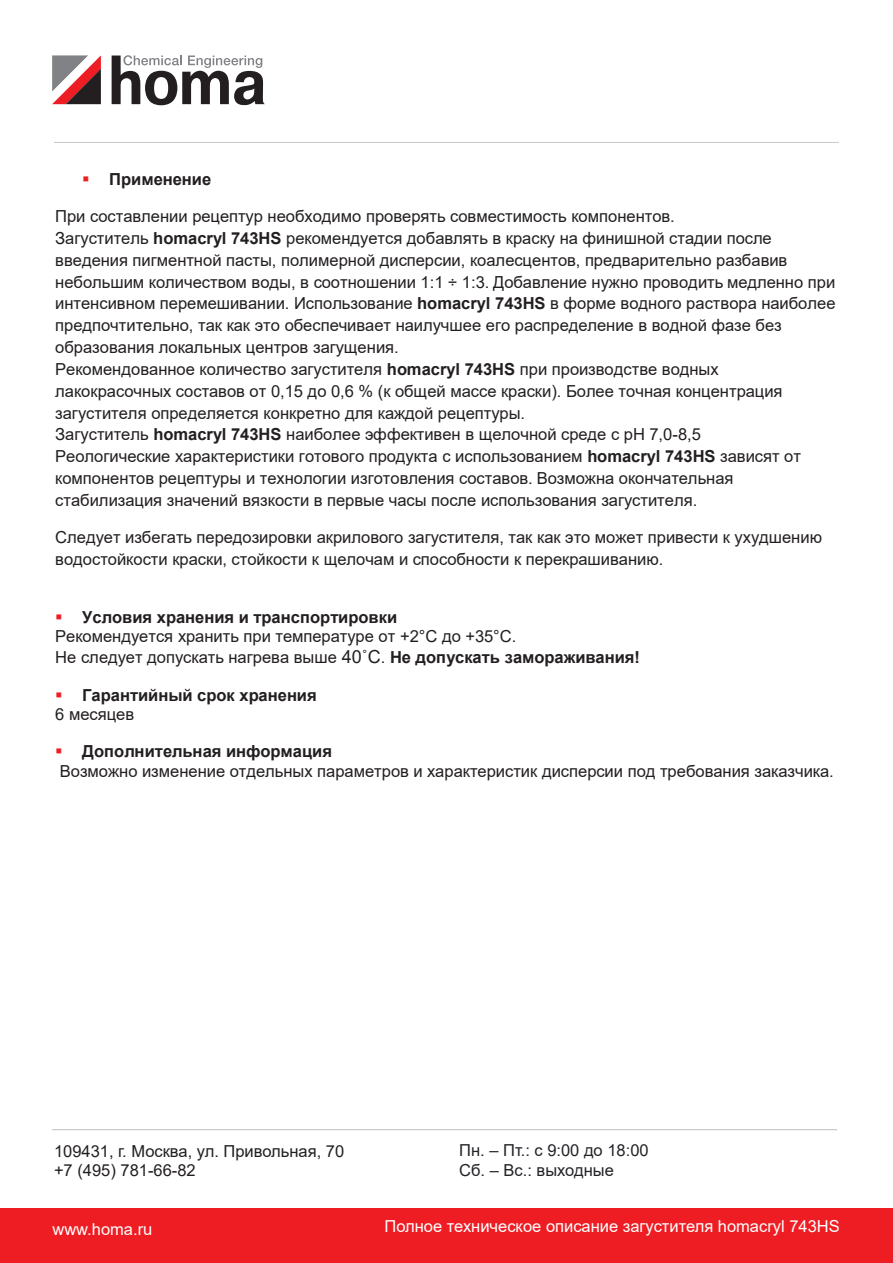
<style>
.page{position:relative;width:893px;height:1263px;background:#fff}
.page>*{position:absolute;margin:0;border:0;box-sizing:border-box;transform-origin:0 0}
.t1{font:16.5px/21.8px "Arial";color:#231f20}
.t2{font:16.5px "Arial";color:#fff}
.t3{font:700 16.5px/19.2px "Arial";color:#231f20}
.t4{font:16.5px/19.8px "Arial";color:#242227}
.s1{color:#ee1f23}
.s2{font-weight:700}
.s3{font-size:18px}
.s4{font-weight:400}
</style>
<div class="page">
<svg style="left:112px;top:55px;width:153px;height:50px"></svg>
<svg style="left:52px;top:55px;width:49px;height:49px"></svg>
<div style="left:0;top:1209px;width:893px;height:54px;background:#ee1d23"></div>
<hr style="left:52px;top:1129px;width:785px;height:1px;background:#bcbdc0">
<hr style="left:54px;top:142px;width:785px;height:1px;background:#c8c9c8">
<p class="t3" style="left:82px;top:170px;width:131px"><span class="s1">▪</span> Применение</p>
<p class="t1" style="left:55px;top:205px;width:782px">При составлении рецептур необходимо проверять совместимость компонентов.<br>Загуститель <span class="s2">homacryl 743HS</span> рекомендуется добавлять в краску на финишной стадии после введения пигментной пасты, полимерной дисперсии, коалесцентов, предварительно разбавив небольшим количеством воды, в соотношении 1:1 ÷ 1:3. Добавление нужно проводить медленно при интенсивном перемешивании. Использование <span class="s2">homacryl 743HS</span> в форме водного раствора наиболее предпочтительно, так как это обеспечивает наилучшее его распределение в водной фазе без образования локальных центров загущения.<br>Рекомендованное количество загустителя <span class="s2">homacryl 743HS</span> при производстве водных лакокрасочных составов от 0,15 до 0,6 % (к общей массе краски). Более точная концентрация загустителя определяется конкретно для каждой рецептуры.<br>Загуститель <span class="s2">homacryl 743HS</span> наиболее эффективен в щелочной среде с рН 7,0-8,5<br>Реологические характеристики готового продукта с использованием <span class="s2">homacryl 743HS</span> зависят от компонентов рецептуры и технологии изготовления составов. Возможна окончательная стабилизация значений вязкости в первые часы после использования загустителя.</p>
<p class="t1" style="left:55px;top:526px;width:768px">Следует избегать передозировки акрилового загустителя, так как это может привести к ухудшению водостойкости краски, стойкости к щелочам и способности к перекрашиванию.</p>
<p class="t1" style="left:55px;top:607px;width:586px;line-height:19.8px"><span class="s1">▪</span> <span class="s2">Условия хранения и транспортировки<br></span>Рекомендуется хранить при температуре от +2°С до +35°С.<br>Не следует допускать нагрева выше <span class="s3">40˚С</span>. <span class="s2">Не допускать замораживания!</span></p>
<p class="t3" style="left:55px;top:685px;width:263px"><span class="s1">▪</span> Гарантийный срок хранения<br><span class="s4">6 месяцев</span></p>
<p class="t1" style="left:55px;top:742px;width:780px;line-height:19.2px"><span class="s1">▪</span> <span class="s2">Дополнительная информация<br></span>Возможно изменение отдельных параметров и характеристик дисперсии под требования заказчика.</p>
<p class="t1" style="left:54px;top:1141px;width:292px;line-height:19.8px">109431, г. Москва, ул. Привольная, 70 +7 (495) 781-66-82</p>
<p class="t4" style="left:459px;top:1140px;width:191px">Пн. – Пт.: с 9:00 до 18:00<br>Сб. – Вс.: выходные</p>
<p class="t2" style="left:52px;top:1217px;width:101px">www.homa.ru</p>
<p class="t2" style="left:384px;top:1215px;width:457px">Полное техническое описание загустителя homacryl 743HS</p>
</div>
